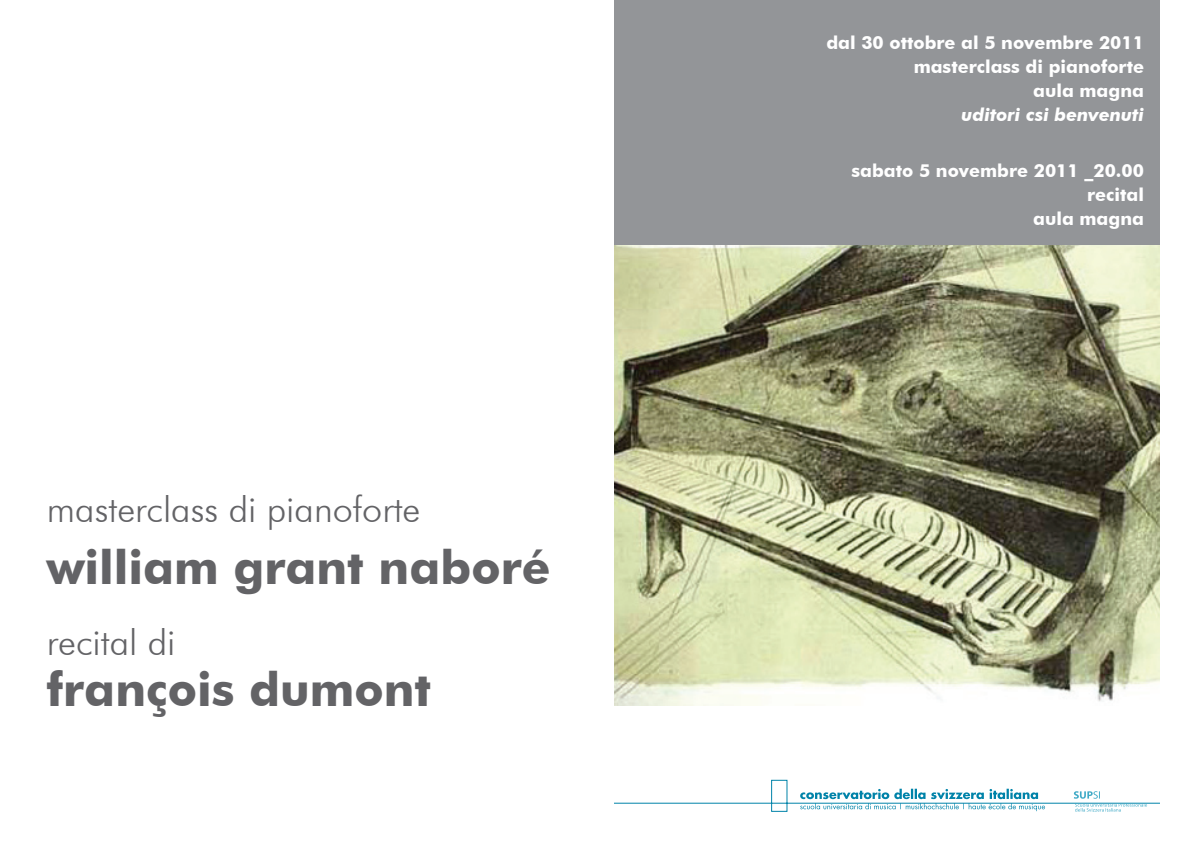
<style>
.page{position:relative;width:1191px;height:842px;background:#fff}
.page>*{position:absolute;margin:0;border:0;box-sizing:border-box;transform-origin:0 0}
.t1{font:700 47px "Futura BT";color:#636366}
.t2{font:300 36px "Futura BT";color:#636366}
.t3{font:700 18px/24px "Futura BT";color:#fff;text-align:right}
.t4{font:italic 700 18px "Futura BT";color:#fff}
</style>
<div class="page">
<div style="left:614px;top:0;width:545px;height:245px;background:#939598"></div>
<svg style="left:614px;top:780px;width:545px;height:32px"></svg>
<img style="left:614px;top:245px;width:545px;height:461px">
<h2 class="t2" style="left:47px;top:487px;width:375px">masterclass di pianoforte</h2>
<h1 class="t1" style="left:47px;top:539px;width:505px">william grant naboré</h1>
<h2 class="t2" style="left:47px;top:620px;width:130px">recital di</h2>
<h1 class="t1" style="left:47px;top:661px;width:386px">françois dumont</h1>
<p class="t3" style="left:826px;top:31px;width:319px">dal 30 ottobre al 5 novembre 2011 masterclass di pianoforte<br>aula magna</p>
<p class="t4" style="left:961px;top:104px;width:184px">uditori csi benvenuti</p>
<p class="t3" style="left:851px;top:159px;width:294px">sabato 5 novembre 2011 _20.00 recital<br>aula magna</p>
</div>
